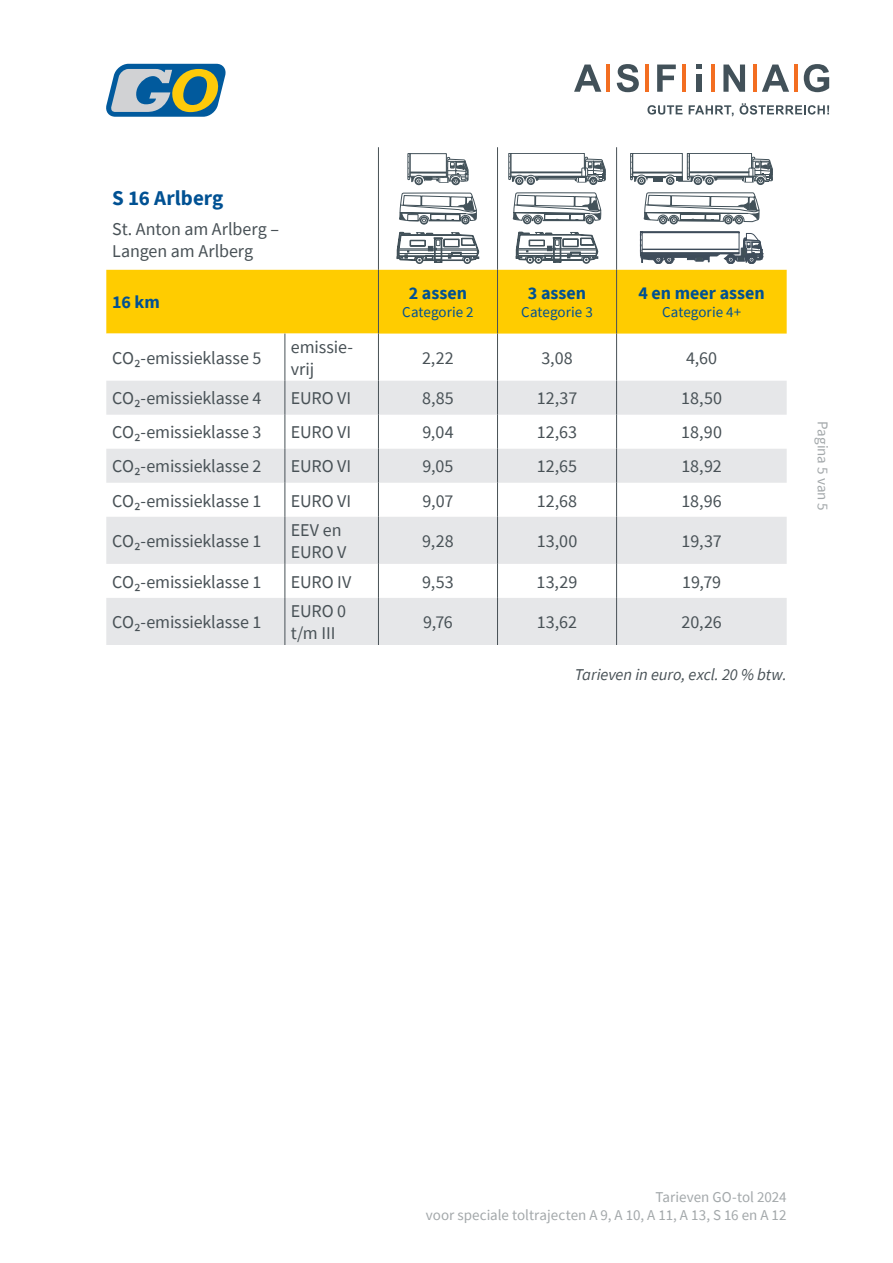
<style>
.page{position:relative;width:893px;height:1263px;background:#fff}
.page>*{position:absolute;margin:0;border:0;box-sizing:border-box;transform-origin:0 0}
.t1{font:700 21px "Source Sans Pro";color:#005193}
.t2{font:18px/21.6px "Source Sans Pro";letter-spacing:-.005em;color:#485156}
.Einf__Abs{font:700 18px "Source Sans Pro";color:#005193}
.Einf__Abs-2{font:italic 16.5px "Source Sans Pro";letter-spacing:-.005em;color:#485156}
.Einf__Abs-3{font:15px "Source Sans Pro";color:#a3a8aa}
.Einf__Abs-4{font:15px "Source Sans Pro";color:#005193}
</style>
<div class="page">
<div style="left:106px;top:270px;width:681px;height:64px;background:#fc0"></div>
<svg style="left:106px;top:381px;width:681px;height:264px;fill:#e6e7e9"></svg>
<hr style="left:285px;top:334px;width:1px;height:47px;background:#485156">
<hr style="left:378px;top:334px;width:1px;height:47px;background:#485156">
<hr style="left:285px;top:381px;width:1px;height:34px;background:#485156">
<hr style="left:378px;top:381px;width:1px;height:34px;background:#485156">
<hr style="left:285px;top:415px;width:1px;height:34px;background:#485156">
<hr style="left:378px;top:415px;width:1px;height:34px;background:#485156">
<hr style="left:285px;top:449px;width:1px;height:34px;background:#485156">
<hr style="left:378px;top:449px;width:1px;height:34px;background:#485156">
<hr style="left:285px;top:483px;width:1px;height:34px;background:#485156">
<hr style="left:378px;top:483px;width:1px;height:34px;background:#485156">
<hr style="left:285px;top:517px;width:1px;height:47px;background:#485156">
<hr style="left:378px;top:517px;width:1px;height:47px;background:#485156">
<hr style="left:285px;top:564px;width:1px;height:34px;background:#485156">
<hr style="left:378px;top:564px;width:1px;height:34px;background:#485156">
<hr style="left:285px;top:598px;width:1px;height:47px;background:#485156">
<hr style="left:378px;top:598px;width:1px;height:47px;background:#485156">
<hr style="left:497px;top:334px;width:1px;height:47px;background:#485156">
<hr style="left:616px;top:334px;width:1px;height:47px;background:#485156">
<hr style="left:497px;top:381px;width:1px;height:34px;background:#485156">
<hr style="left:616px;top:381px;width:1px;height:34px;background:#485156">
<hr style="left:497px;top:415px;width:1px;height:34px;background:#485156">
<hr style="left:616px;top:415px;width:1px;height:34px;background:#485156">
<hr style="left:497px;top:449px;width:1px;height:34px;background:#485156">
<hr style="left:616px;top:449px;width:1px;height:34px;background:#485156">
<hr style="left:497px;top:483px;width:1px;height:34px;background:#485156">
<hr style="left:616px;top:483px;width:1px;height:34px;background:#485156">
<hr style="left:497px;top:517px;width:1px;height:47px;background:#485156">
<hr style="left:616px;top:517px;width:1px;height:47px;background:#485156">
<hr style="left:497px;top:564px;width:1px;height:34px;background:#485156">
<hr style="left:616px;top:564px;width:1px;height:34px;background:#485156">
<hr style="left:497px;top:598px;width:1px;height:47px;background:#485156">
<hr style="left:616px;top:598px;width:1px;height:47px;background:#485156">
<hr style="left:378px;top:147px;width:1px;height:123px;background:#485156">
<hr style="left:497px;top:147px;width:1px;height:123px;background:#485156">
<hr style="left:616px;top:147px;width:1px;height:123px;background:#485156">
<hr style="left:378px;top:270px;width:1px;height:64px;background:#485156">
<hr style="left:497px;top:270px;width:1px;height:64px;background:#485156">
<hr style="left:616px;top:270px;width:1px;height:64px;background:#485156">
<svg style="left:397px;top:193px;width:82px;height:71px"></svg>
<svg style="left:407px;top:153px;width:61px;height:33px"></svg>
<svg style="left:513px;top:193px;width:88px;height:71px"></svg>
<svg style="left:508px;top:153px;width:98px;height:32px"></svg>
<svg style="left:640px;top:232px;width:123px;height:32px"></svg>
<svg style="left:630px;top:153px;width:143px;height:71px"></svg>
<hr style="left:711px;top:65px;width:3px;height:27px;background:#f36e21">
<hr style="left:794px;top:65px;width:3px;height:27px;background:#f36e21">
<hr style="left:753px;top:65px;width:4px;height:27px;background:#f36e21">
<hr style="left:683px;top:65px;width:3px;height:27px;background:#f36e21">
<hr style="left:646px;top:65px;width:3px;height:27px;background:#f36e21">
<hr style="left:606px;top:65px;width:4px;height:27px;background:#f36e21">
<svg style="left:723px;top:65px;width:22px;height:27px"></svg>
<svg style="left:574px;top:65px;width:27px;height:27px"></svg>
<svg style="left:617px;top:64px;width:22px;height:28px"></svg>
<svg style="left:657px;top:65px;width:19px;height:27px"></svg>
<svg style="left:696px;top:65px;width:5px;height:4px"></svg>
<div style="left:696px;top:74px;width:5px;height:18px;background:#425159"></div>
<svg style="left:762px;top:65px;width:27px;height:27px"></svg>
<svg style="left:804px;top:64px;width:25px;height:28px"></svg>
<svg style="left:647px;top:105px;width:35px;height:10px"></svg>
<svg style="left:689px;top:105px;width:45px;height:11px"></svg>
<svg style="left:740px;top:103px;width:89px;height:12px"></svg>
<svg style="left:106px;top:64px;width:119px;height:53px;background:#76999c"></svg>
<p class="t1" style="left:112px;top:184px;width:113px">S 16 Arlberg</p>
<p class="t2" style="left:112px;top:219px;width:168px">St. Anton am Arlberg –<br>Langen am Arlberg</p>
<p class="Einf__Abs" style="left:112px;top:290px;width:49px">16 km</p>
<p class="Einf__Abs" style="left:409px;top:281px;width:60px">2 assen</p>
<p class="Einf__Abs-4" style="left:402px;top:303px;width:73px">Categorie 2</p>
<p class="Einf__Abs" style="left:528px;top:281px;width:60px">3 assen</p>
<p class="Einf__Abs-4" style="left:521px;top:303px;width:73px">Categorie 3</p>
<p class="Einf__Abs" style="left:638px;top:281px;width:128px">4 en meer assen</p>
<p class="Einf__Abs-4" style="left:662px;top:303px;width:81px">Categorie 4+</p>
<p class="t2" style="left:112px;top:347px;width:151px">CO₂-emissieklasse 5</p>
<p class="t2" style="left:291px;top:336px;width:64px">emissie&shy;vrij</p>
<p class="t2" style="left:422px;top:347px;width:33px">2,22</p>
<p class="t2" style="left:541px;top:347px;width:33px">3,08</p>
<p class="t2" style="left:686px;top:347px;width:33px">4,60</p>
<p class="t2" style="left:112px;top:388px;width:151px">CO₂-emissieklasse 4</p>
<p class="t2" style="left:291px;top:388px;width:62px">EURO VI</p>
<p class="t2" style="left:422px;top:388px;width:33px">8,85</p>
<p class="t2" style="left:537px;top:388px;width:42px">12,37</p>
<p class="t2" style="left:681px;top:388px;width:42px">18,50</p>
<p class="t2" style="left:112px;top:422px;width:151px">CO₂-emissieklasse 3</p>
<p class="t2" style="left:291px;top:422px;width:62px">EURO VI</p>
<p class="t2" style="left:422px;top:422px;width:33px">9,04</p>
<p class="t2" style="left:537px;top:422px;width:42px">12,63</p>
<p class="t2" style="left:681px;top:422px;width:42px">18,90</p>
<p class="t2" style="left:112px;top:456px;width:151px">CO₂-emissieklasse 2</p>
<p class="t2" style="left:291px;top:456px;width:62px">EURO VI</p>
<p class="t2" style="left:422px;top:456px;width:33px">9,05</p>
<p class="t2" style="left:537px;top:456px;width:42px">12,65</p>
<p class="t2" style="left:681px;top:456px;width:42px">18,92</p>
<p class="t2" style="left:112px;top:490px;width:151px">CO₂-emissieklasse 1</p>
<p class="t2" style="left:291px;top:490px;width:62px">EURO VI</p>
<p class="t2" style="left:423px;top:490px;width:32px">9,07</p>
<p class="t2" style="left:537px;top:490px;width:42px">12,68</p>
<p class="t2" style="left:681px;top:490px;width:42px">18,96</p>
<p class="t2" style="left:112px;top:530px;width:151px">CO₂-emissieklasse 1</p>
<p class="t2" style="left:291px;top:519px;width:57px">EEV en<br>EURO V</p>
<p class="t2" style="left:422px;top:530px;width:33px">9,28</p>
<p class="t2" style="left:537px;top:530px;width:42px">13,00</p>
<p class="t2" style="left:682px;top:530px;width:42px">19,37</p>
<p class="t2" style="left:112px;top:571px;width:151px">CO₂-emissieklasse 1</p>
<p class="t2" style="left:291px;top:571px;width:62px">EURO IV</p>
<p class="t2" style="left:422px;top:571px;width:33px">9,53</p>
<p class="t2" style="left:537px;top:571px;width:42px">13,29</p>
<p class="t2" style="left:682px;top:571px;width:40px">19,79</p>
<p class="t2" style="left:112px;top:611px;width:151px">CO₂-emissieklasse 1</p>
<p class="t2" style="left:291px;top:600px;width:57px">EURO 0 t/m III</p>
<p class="t2" style="left:423px;top:611px;width:31px">9,76</p>
<p class="t2" style="left:537px;top:611px;width:42px">13,62</p>
<p class="t2" style="left:682px;top:611px;width:42px">20,26</p>
<p class="Einf__Abs-2" style="left:575px;top:664px;width:213px">Tarieven in euro, excl. 20 % btw.</p>
<p class="Einf__Abs-3" style="left:832px;top:421px;width:91px;rotate:90deg">Pagina 5 van 5</p>
<p class="Einf__Abs-3" style="left:655px;top:1188px;width:133px">Tarieven GO-tol 2024</p>
<p class="Einf__Abs-3" style="left:426px;top:1206px;width:362px">voor speciale toltrajecten A 9, A 10, A 11, A 13, S 16 en A 12</p>
</div>
